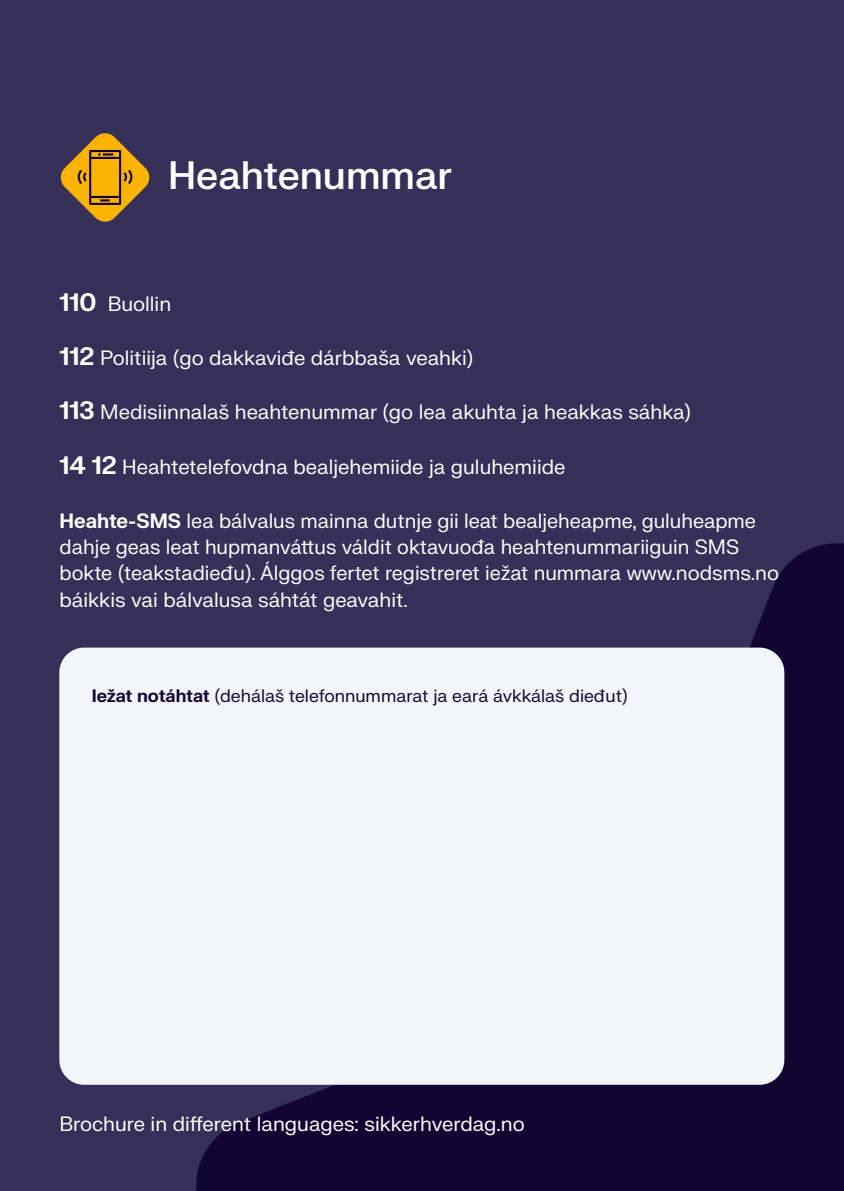
<style>
.page{position:relative;width:844px;height:1191px;background:#fff}
.page>*{position:absolute;margin:0;border:0;box-sizing:border-box;transform-origin:0 0}
.t1{font:500 38.5px "FK Grotesk Neue";color:#fff}
.Body_copy{font:20.12px/26.2px "FK Grotesk Neue";color:#fff}
.t2{font:17.5px "FK Grotesk Neue";color:#120531}
.s1{font-weight:700;font-size:24.5px}
.s2{font-weight:700}
</style>
<div class="page">
<div style="left:0;top:0;width:843px;height:1191px;background:#362f58"></div>
<svg style="left:196px;top:543px;width:647px;height:648px;fill:#120531"></svg>
<div style="left:59px;top:647px;width:725px;height:437px;background:#f4f4fb;border-radius:25px"></div>
<svg style="left:60px;top:133px;width:90px;height:89px"></svg>
<h2 class="t1" style="left:168px;top:146px;width:286px">Heahtenummar</h2>
<p class="Body_copy" style="left:60px;top:290px;width:113px"><span class="s1">110</span> Buollin</p>
<p class="Body_copy" style="left:60px;top:344px;width:415px"><span class="s1">112</span> Politiija (go dakkaviđe dárbbaša veahki)</p>
<p class="Body_copy" style="left:60px;top:398px;width:633px"><span class="s1">113</span> Medisiinnalaš heahtenummar (go lea akuhta ja heakkas sáhka)</p>
<p class="Body_copy" style="left:60px;top:452px;width:507px"><span class="s1">14 12</span> Heahtetelefovdna bealjehemiide ja guluhemiide</p>
<p class="Body_copy" style="left:60px;top:507px;width:720px"><span class="s2">Heahte-SMS</span> lea bálvalus mainna dutnje gii leat bealjeheapme, guluheapme dahje geas leat hupmanváttus váldit oktavuođa heahtenummariiguin SMS bokte (teakstadieđu). Álggos fertet registreret iežat nummara www.nodsms.no báikkis vai bálvalusa sáhtát geavahit.</p>
<p class="t2" style="left:92px;top:683px;width:537px"><span class="s2">Iežat notáhtat</span> (dehálaš telefonnummarat ja eará ávkkálaš dieđut)</p>
<p class="Body_copy" style="left:60px;top:1110px;width:466px">Brochure in different languages: sikkerhverdag.no</p>
</div>
